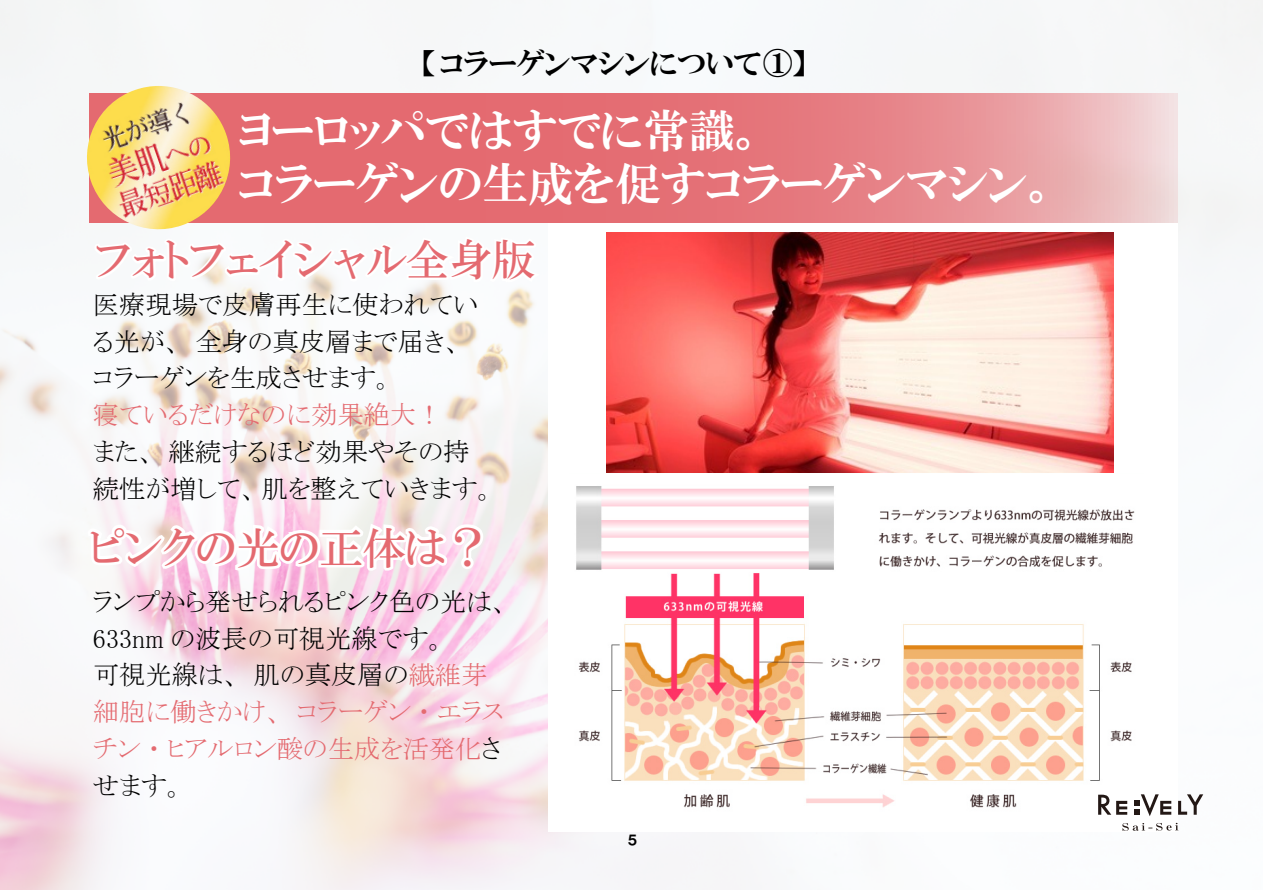
<style>
.page{position:relative;width:1263px;height:893px;background:#fff}
.page>*{position:absolute;margin:0;border:0;box-sizing:border-box;transform-origin:0 0}
.t1{font:45.9px/52.5px "HGP Mincho E";color:#fff}
.t2{font:43.35px "HGP Mincho B";color:#e46a70}
.t3{font:30px "HGP Mincho E";color:#000}
.t4{font:26.25px/36.8px "MS P Mincho";color:#000}
.t5{font:26.25px "MS P Mincho";color:#e46a70}
.t6{font:13.5px "HGP Soei Kakugothic UB";color:#000}
.s1{color:#e46a70}
</style>
<div class="page">
<img style="left:0;top:0;width:1263px;height:889px">
<div style="left:548px;top:223px;width:630px;height:608px;background:#fff"></div>
<svg style="left:239px;top:94px;width:939px;height:129px;background:#e68186"></svg>
<img style="left:78px;top:86px;width:161px;height:152px">
<svg style="left:93px;top:234px;width:453px;height:51px"></svg>
<svg style="left:87px;top:507px;width:401px;height:67px"></svg>
<img style="left:576px;top:486px;width:559px;height:329px">
<img style="left:606px;top:232px;width:507px;height:240px">
<svg style="left:1122px;top:822px;width:57px;height:8px"></svg>
<svg style="left:1098px;top:794px;width:29px;height:20px"></svg>
<svg style="left:1134px;top:794px;width:37px;height:22px"></svg>
<svg style="left:1178px;top:794px;width:25px;height:20px"></svg>
<p class="t3" style="left:420px;top:48px;width:389px">【コラーゲンマシンについて①】</p>
<h1 class="t1" style="left:239px;top:104px;width:821px">ヨーロッパではすでに常識。<br>コラーゲンの生成を促すコラーゲンマシン。</h1>
<h2 class="t2" style="left:95px;top:238px;width:442px">フォトフェイシャル全身版</h2>
<p class="t4" style="left:93px;top:286px;width:387px">医療現場で皮膚再生に使われている光が、全身の真皮層まで届き、コラーゲンを生成させます。</p>
<p class="t5" style="left:93px;top:401px;width:351px">寝ているだけなのに効果絶大！</p>
<p class="t4" style="left:93px;top:433px;width:404px">また、継続するほど効果やその持続性が増して、肌を整えていきます。</p>
<h2 class="t2" style="left:89px;top:525px;width:401px">ピンクの光の正体は？</h2>
<p class="t4" style="left:93px;top:583px;width:418px">ランプから発せられるピンク色の光は、<br>633nm の波長の可視光線です。<br>可視光線は、肌の真皮層の<span class="s1">繊維芽細胞に働きかけ、コラーゲン・エラスチン・ヒアルロン酸の生成を活発化</span>させます。</p>
<p class="t6" style="left:627px;top:833px;width:12px">５</p>
</div>
